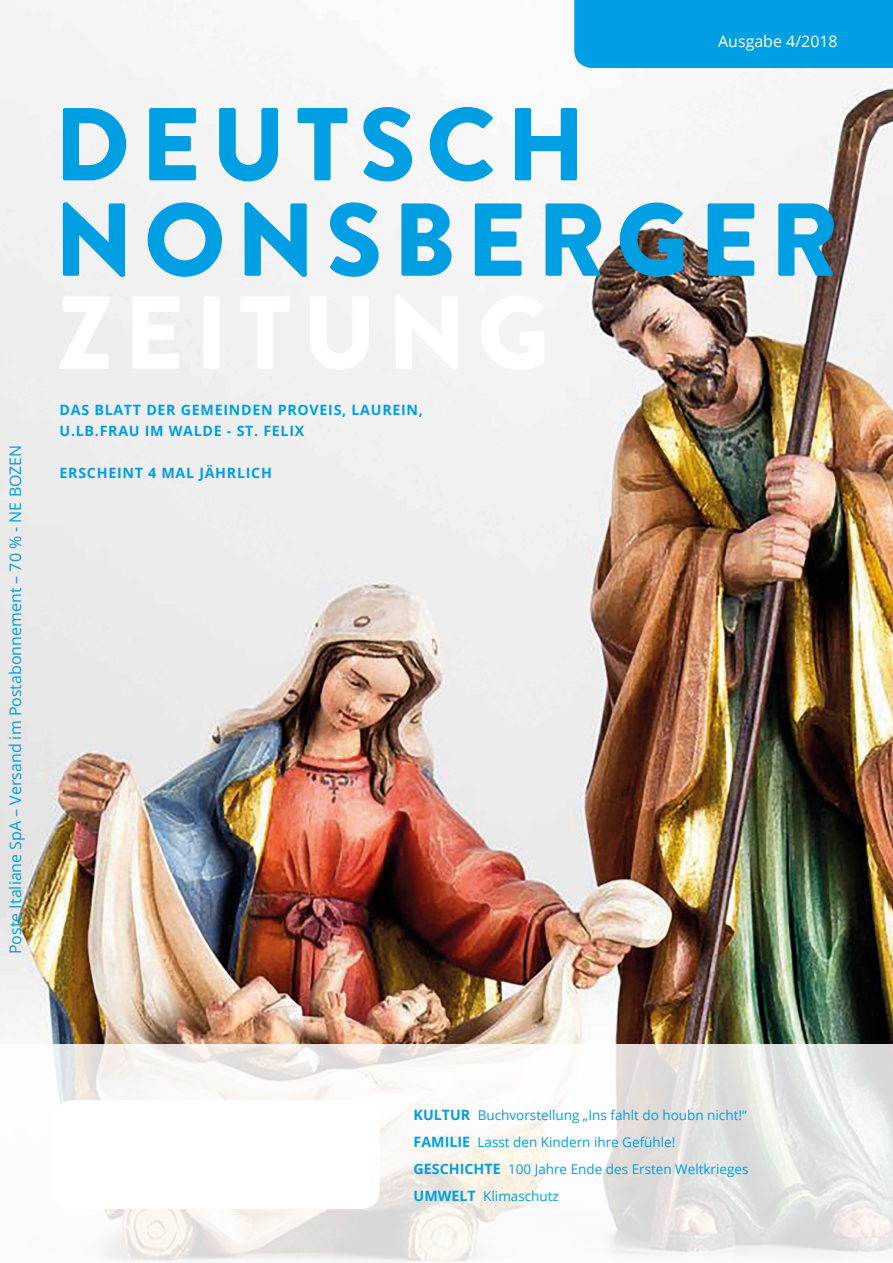
<style>
.page{position:relative;width:893px;height:1263px;background:#fff}
.page>*{position:absolute;margin:0;border:0;box-sizing:border-box;transform-origin:0 0}
.t1{font:900 103.35px/95.4px "Brandon Grotesque";letter-spacing:.1em;color:#009fe3}
.t2{font:15.9px "Open Sans";color:#009fe3}
.t3{font:15.9px "Open Sans";color:#fff}
.t4{font:700 14.25px/21px "Open Sans";letter-spacing:.05em;color:#009fe3}
.t5{font:13.5px/27px "Open Sans";color:#009fe3}
.s1{font-weight:700;font-size:14.25px}
</style>
<div class="page">
<img style="left:0;top:0;width:893px;height:1044px">
<svg style="left:53px;top:1044px;width:840px;height:219px"></svg>
<div style="left:54px;top:1100px;width:326px;height:109px;background:#fff;border-radius:18px"></div>
<div style="left:574px;top:0;width:319px;height:68px;background:#009fe3"></div>
<p class="t3" style="left:718px;top:30px;width:121px">Ausgabe 4/2018</p>
<h1 class="t1" style="left:54px;top:98px;width:786px">DEUTSCH<br>NONSBERGER</h1>
<p class="t2" style="left:4px;top:954px;width:511px;rotate:-90deg">Poste Italiane SpA – Versand im Postabonnement – 70 % - NE BOZEN</p>
<p class="t4" style="left:60px;top:398px;width:365px">DAS BLATT DER GEMEINDEN PROVEIS, LAUREIN,<br>U.LB.FRAU IM WALDE - ST. FELIX</p>
<p class="t4" style="left:60px;top:461px;width:214px">ERSCHEINT 4 MAL JÄHRLICH</p>
<p class="t5" style="left:414px;top:1101px;width:336px"><span class="s1">KULTUR</span> Buchvorstellung „Ins fahlt do houbn nicht!“ <span class="s1">FAMILIE</span> Lasst den Kindern ihre Gefühle!<br><span class="s1">GESCHICHTE</span> 100 Jahre Ende des Ersten Weltkrieges <span class="s1">UMWELT</span> Klimaschutz</p>
</div>
